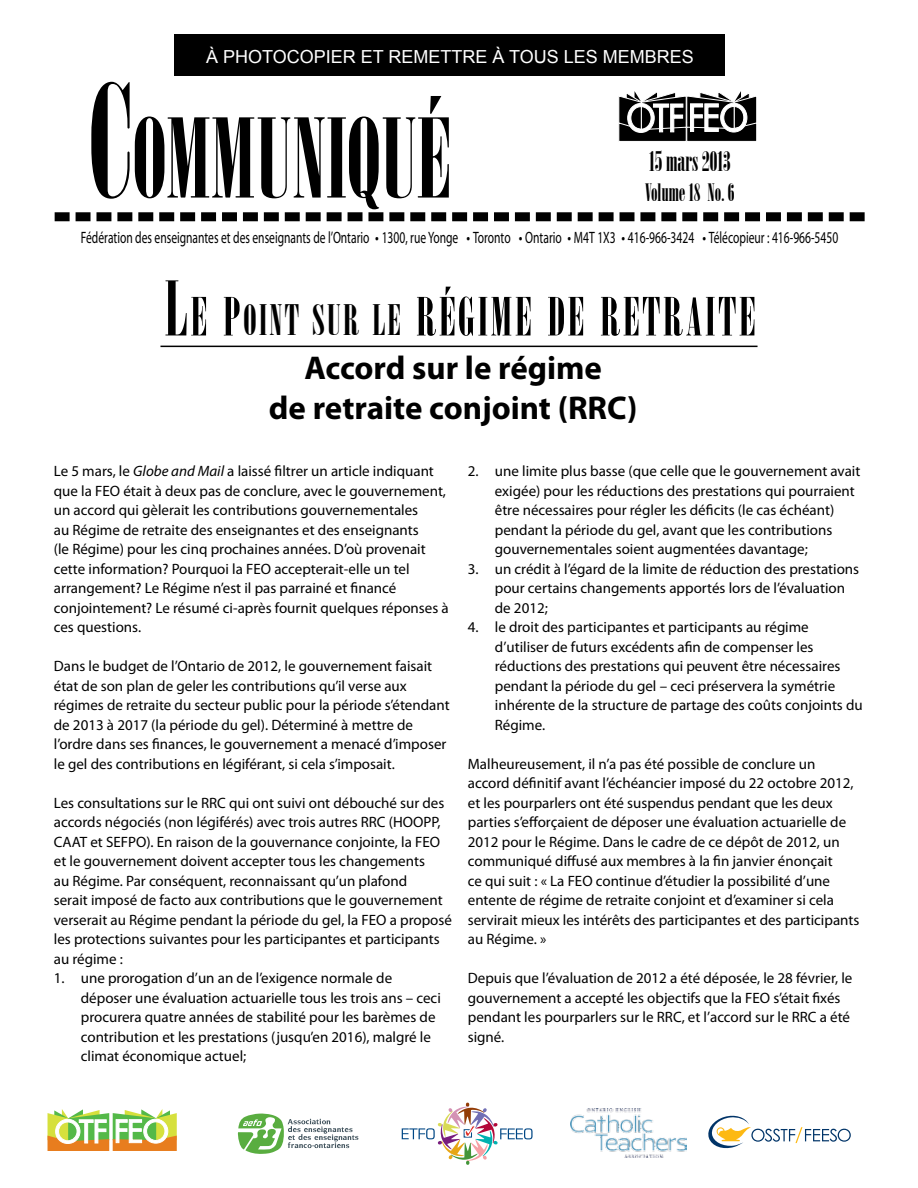
<style>
.page{position:relative;width:918px;height:1188px;background:#fff}
.page>*{position:absolute;margin:0;border:0;box-sizing:border-box;transform-origin:0 0}
.t1{font:109.2px "Bodoni MT Poster Compressed";color:#000}
.t2{font:52.5px "Bodoni MT Poster Compressed";letter-spacing:.055em;color:#000}
.t3{font:700 33px/39.6px "Myriad Pro";color:#000;text-align:center}
.t4{font:27px "Bodoni MT Poster Compressed";color:#000}
.t5{font:24px "Bodoni MT Poster Compressed";color:#000}
.t6{font:18px "Arial";color:#fff}
.t7{font:16.5px "Myriad Pro";color:#000;scale:.7 1}
.t8{font:15px/19.5px "Myriad Pro";color:#000}
.s1{font-size:156px}
.s2{font-size:75px}
.s3{font-size:42px}
.s4{font-style:italic}
</style>
<div class="page">
<svg style="left:55px;top:212px;width:810px;height:9px"></svg>
<svg style="left:618px;top:91px;width:139px;height:51px"></svg>
<div style="left:175px;top:34px;width:550px;height:41px;background:#000"></div>
<hr style="left:160px;top:346px;width:598px;height:1px;background:#000">
<svg style="left:708px;top:1116px;width:143px;height:32px"></svg>
<svg style="left:402px;top:1103px;width:131px;height:62px"></svg>
<svg style="left:238px;top:1114px;width:120px;height:40px"></svg>
<svg style="left:48px;top:1109px;width:129px;height:42px"></svg>
<img style="left:571px;top:1109px;width:116px;height:48px">
<p class="t6" style="left:206px;top:45px;width:489px">À PHOTOCOPIER ET REMETTRE À TOUS LES MEMBRES</p>
<h1 class="t1" style="left:89px;top:96px;width:363px"><span class="s1">C</span>OMMUNIQUÉ</h1>
<p class="t7" style="left:81px;top:227px;width:1084px">Fédération des enseignantes et des enseignants de l’Ontario • 1300, rue Yonge • Toronto • Ontario • M4T 1X3 • 416-966-3424 • Télécopieur : 416-966-5450</p>
<h3 class="t4" style="left:649px;top:145px;width:83px">15 mars 2013</h3>
<h3 class="t5" style="left:645px;top:178px;width:91px">Volume 18 No. 6</h3>
<h2 class="t2" style="left:165px;top:287px;width:592px"><span class="s2">L</span>E P<span class="s3">OINT SUR LE</span> RÉGIME DE RETRAITE</h2>
<h3 class="t3" style="left:269px;top:347px;width:370px">Accord sur le régime<br>de retraite conjoint (RRC)</h3>
<p class="t8" style="left:54px;top:461px;width:396px">Le 5 mars, le <span class="s4">Globe and Mail</span> a laissé filtrer un article indiquant que la FEO était à deux pas de conclure, avec le gouvernement, un accord qui gèlerait les contributions gouvernementales<br>au Régime de retraite des enseignantes et des enseignants<br>(le Régime) pour les cinq prochaines années. D’où provenait cette information? Pourquoi la FEO accepterait-elle un tel arrangement? Le Régime n’est il pas parrainé et financé conjointement? Le résumé ci-après fournit quelques réponses à ces questions.</p>
<p class="t8" style="left:54px;top:656px;width:397px">Dans le budget de l’Ontario de 2012, le gouvernement faisait état de son plan de geler les contributions qu’il verse aux régimes de retraite du secteur public pour la période s’étendant de 2013 à 2017 (la période du gel). Déterminé à mettre de l’ordre dans ses finances, le gouvernement a menacé d’imposer le gel des contributions en légiférant, si cela s’imposait.</p>
<p class="t8" style="left:54px;top:792px;width:400px">Les consultations sur le RRC qui ont suivi ont débouché sur des accords négociés (non légiférés) avec trois autres RRC (HOOPP, CAAT et SEFPO). En raison de la gouvernance conjointe, la FEO et le gouvernement doivent accepter tous les changements<br>au Régime. Par conséquent, reconnaissant qu’un plafond<br>serait imposé de facto aux contributions que le gouvernement verserait au Régime pendant la période du gel, la FEO a proposé les protections suivantes pour les participantes et participants au régime :</p>
<p class="t8" style="left:81px;top:968px;width:362px;text-indent:-27px">1. une prorogation d’un an de l’exigence normale de déposer une évaluation actuarielle tous les trois ans – ceci procurera quatre années de stabilité pour les barèmes de contribution et les prestations (jusqu’en 2016), malgré le climat économique actuel;</p>
<p class="t8" style="left:495px;top:461px;width:367px;text-indent:-27px">2. une limite plus basse (que celle que le gouvernement avait exigée) pour les réductions des prestations qui pourraient être nécessaires pour régler les déficits (le cas échéant) pendant la période du gel, avant que les contributions gouvernementales soient augmentées davantage;</p>
<p class="t8" style="left:495px;top:558px;width:366px;text-indent:-27px">3. un crédit à l’égard de la limite de réduction des prestations pour certains changements apportés lors de l’évaluation de 2012;</p>
<p class="t8" style="left:495px;top:617px;width:369px;text-indent:-27px">4. le droit des participantes et participants au régime d’utiliser de futurs excédents afin de compenser les réductions des prestations qui peuvent être nécessaires pendant la période du gel – ceci préservera la symétrie inhérente de la structure de partage des coûts conjoints du Régime.</p>
<p class="t8" style="left:468px;top:753px;width:393px">Malheureusement, il n’a pas été possible de conclure un accord définitif avant l’échéancier imposé du 22 octobre 2012, et les pourparlers ont été suspendus pendant que les deux parties s’efforçaient de déposer une évaluation actuarielle de 2012 pour le Régime. Dans le cadre de ce dépôt de 2012, un communiqué diffusé aux membres à la fin janvier énonçait<br>ce qui suit : « La FEO continue d’étudier la possibilité d’une entente de régime de retraite conjoint et d’examiner si cela servirait mieux les intérêts des participantes et des participants au Régime. »</p>
<p class="t8" style="left:468px;top:968px;width:386px">Depuis que l’évaluation de 2012 a été déposée, le 28 février, le gouvernement a accepté les objectifs que la FEO s’était fixés pendant les pourparlers sur le RRC, et l’accord sur le RRC a été signé.</p>
</div>
